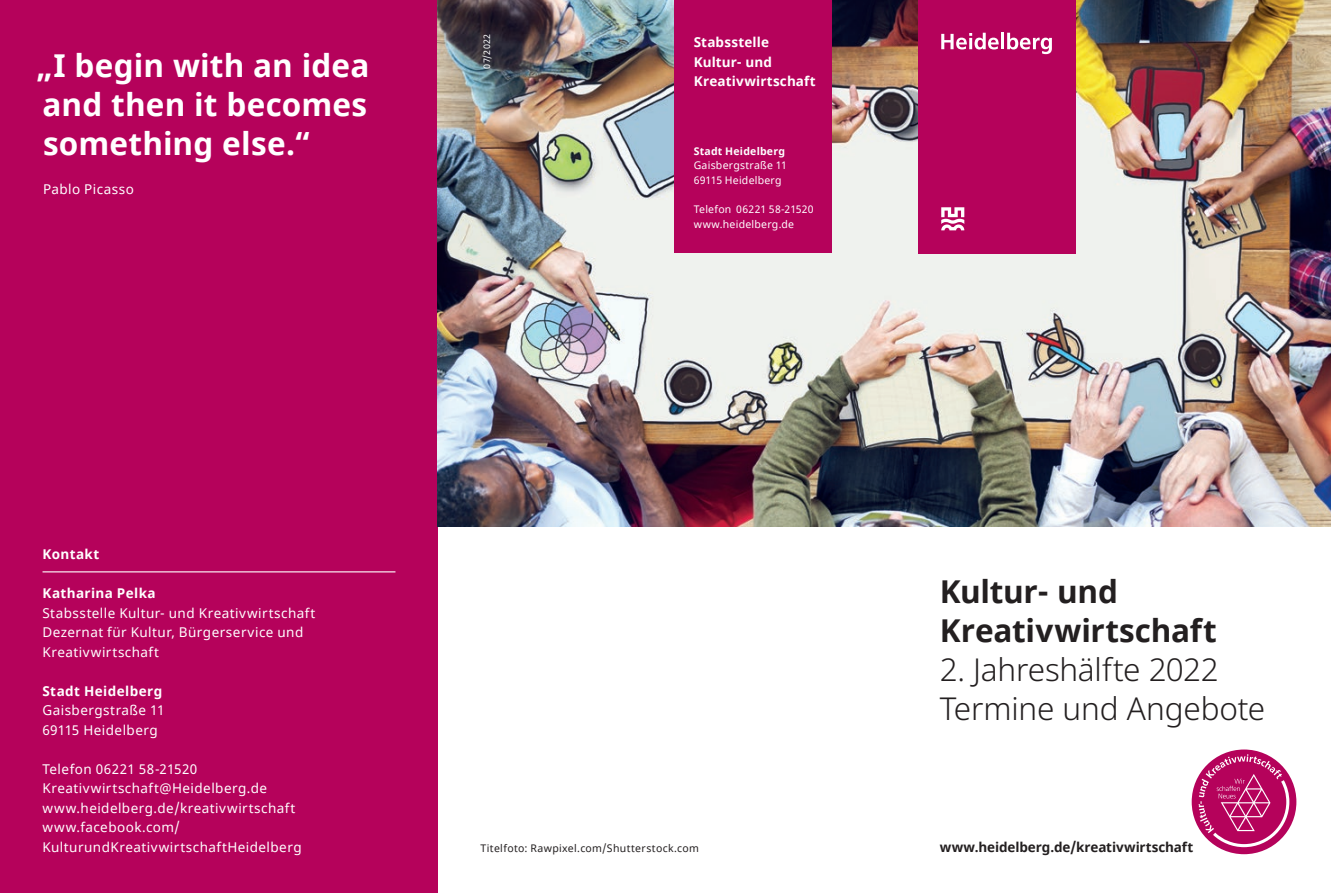
<style>
.page{position:relative;width:1331px;height:893px;background:#fff}
.page>*{position:absolute;margin:0;border:0;box-sizing:border-box;transform-origin:0 0}
.t1{font:700 31.5px/39px "Noto Sans";letter-spacing:.005em;color:#fff;text-align:justify}
.t2{font:300 31.5px/39px "Noto Sans";letter-spacing:-.01em;color:#231f20}
.t3{font:700 31.5px/39px "Noto Sans";letter-spacing:-.005em;color:#231f20}
.t4{font:13.5px/19.5px "Noto Sans";letter-spacing:.035em;color:#fff}
.t5{font:700 13.5px/19.5px "Noto Sans";letter-spacing:.025em;color:#fff}
.t6{font:700 13.5px "Noto Sans";letter-spacing:-.01em;color:#231f20}
.t7{font:10.5px/14.7px "Noto Sans";letter-spacing:.02em;color:#fff}
.t8{font:10.5px "Noto Sans";letter-spacing:.035em;color:#231f20}
.t9{font:700 10.5px "Noto Sans";letter-spacing:.02em;color:#fff}
.t10{font:9px "Noto Sans";letter-spacing:.03em;color:#fff}
</style>
<div class="page">
<div style="left:0;top:0;width:438px;height:893px;background:#b5025b"></div>
<img style="left:438px;top:0;width:893px;height:526px">
<hr style="left:43px;top:571px;width:352px;height:1px;background:#fff">
<div style="left:1192px;top:749px;width:104px;height:105px;background:#b5025b;border-radius:50%"></div>
<svg style="left:1198px;top:754px;width:91px;height:93px"></svg>
<div style="left:674px;top:0;width:157px;height:253px;background:#b5025b"></div>
<div style="left:918px;top:0;width:157px;height:253px;background:#b5025b"></div>
<svg style="left:941px;top:207px;width:23px;height:23px"></svg>
<svg style="left:941px;top:33px;width:58px;height:17px"></svg>
<hr style="left:1001px;top:33px;width:3px;height:16px;background:#fff">
<svg style="left:1007px;top:33px;width:45px;height:21px"></svg>
<h1 class="t1" style="left:36px;top:47px;width:334px">„I begin with an idea and then it becomes something else.“</h1>
<p class="t4" style="left:43px;top:179px;width:92px">Pablo Picasso</p>
<p class="t10" style="left:481px;top:69px;width:36px;rotate:-90deg">07/2022</p>
<p class="t5" style="left:694px;top:33px;width:124px">Stabsstelle<br>Kultur- und<br>Kreativwirtschaft</p>
<p class="t9" style="left:694px;top:143px;width:93px">Stadt Heidelberg</p>
<p class="t7" style="left:694px;top:158px;width:95px">Gaisbergstraße 11<br>69115 Heidelberg</p>
<p class="t7" style="left:694px;top:202px;width:121px">Telefon 06221 58-21520 www.heidelberg.de</p>
<p class="t5" style="left:43px;top:545px;width:58px">Kontakt</p>
<p class="t5" style="left:43px;top:584px;width:115px">Katharina Pelka</p>
<p class="t4" style="left:43px;top:604px;width:274px">Stabsstelle Kultur- und Kreativwirtschaft<br>Dezernat für Kultur, Bürgerservice und<br>Kreativwirtschaft</p>
<p class="t5" style="left:43px;top:681px;width:121px">Stadt Heidelberg</p>
<p class="t4" style="left:43px;top:701px;width:124px">Gaisbergstraße 11<br>69115 Heidelberg</p>
<p class="t4" style="left:43px;top:760px;width:261px">Telefon 06221 58-21520<br>Kreativwirtschaft@Heidelberg.de www.heidelberg.de/kreativwirtschaft www.facebook.com/<br>KulturundKreativwirtschaftHeidelberg</p>
<p class="t8" style="left:480px;top:841px;width:220px">Titelfoto: Rawpixel.com/Shutterstock.com</p>
<h1 class="t3" style="left:940px;top:573px;width:278px">Kultur- und<br>Kreativwirtschaft</h1>
<h1 class="t2" style="left:940px;top:651px;width:327px">2. Jahreshälfte 2022<br>Termine und Angebote</h1>
<p class="t6" style="left:940px;top:837px;width:255px">www.heidelberg.de/kreativwirtschaft</p>
</div>
